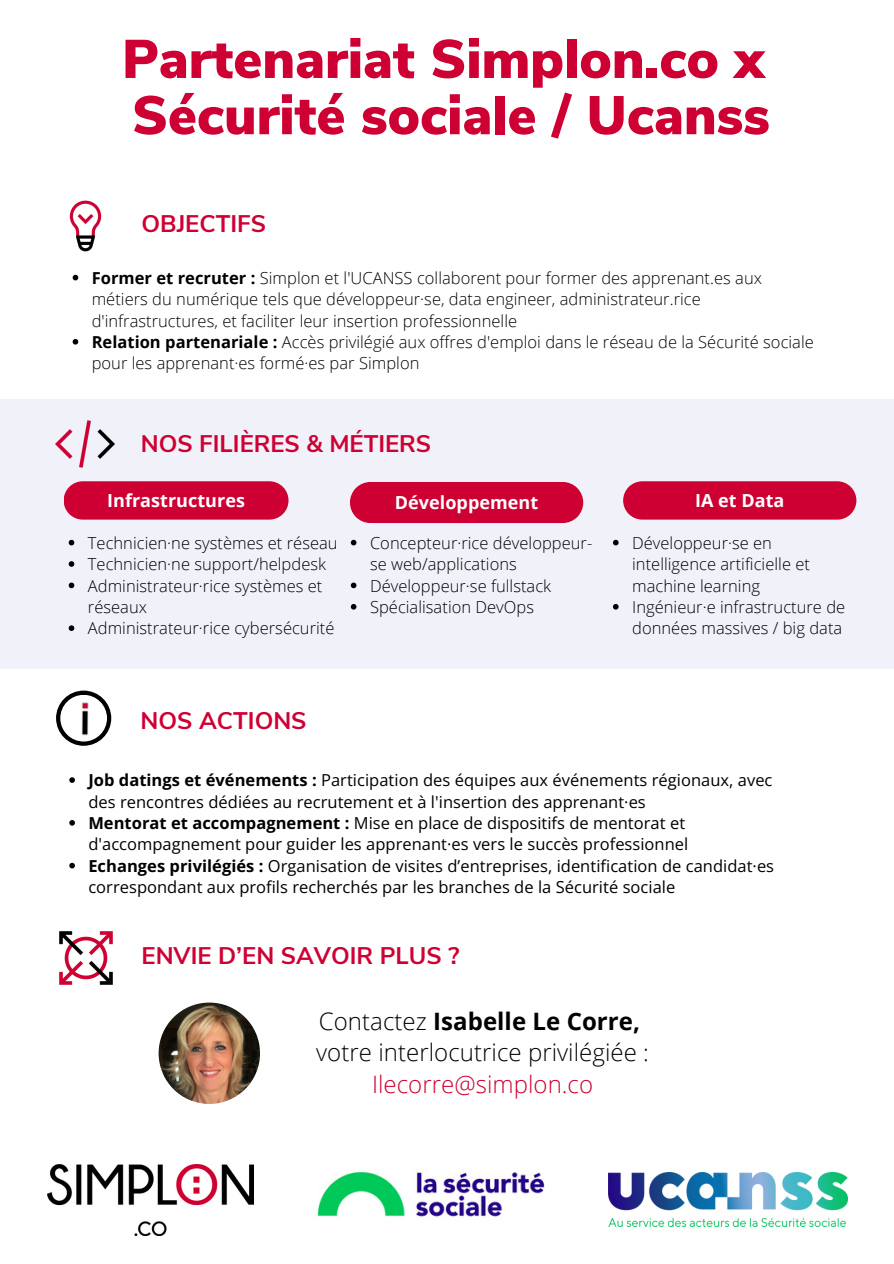
<style>
.page{position:relative;width:894px;height:1264px;background:#fff}
.page>*{position:absolute;margin:0;border:0;box-sizing:border-box;transform-origin:0 0}
.t1{font:900 54.15px/56.2px "Nunito Sans";color:#ce0033}
.t2{font:300 24px/31.5px "Open Sans";color:#000;text-align:center}
.t3{font:700 24px "Nunito Sans";color:#ce0033}
.t4{font:700 18px "Open Sans";color:#fff}
.t5{font:300 16.5px/21.3px "Open Sans";letter-spacing:.005em;color:#000}
.t6{font:16.5px/21.3px "Open Sans";color:#000}
.s1{font-weight:700}
.s2{color:#ce0033}
</style>
<div class="page">
<div style="left:0;top:400px;width:893px;height:269px;background:#f1f2f9"></div>
<img style="left:55px;top:420px;width:60px;height:48px">
<img style="left:69px;top:200px;width:33px;height:52px">
<img style="left:59px;top:931px;width:54px;height:54px">
<svg style="left:56px;top:690px;width:55px;height:55px"></svg>
<div style="left:60px;top:695px;width:47px;height:46px;background:#fff;border-radius:50%"></div>
<img style="left:81px;top:702px;width:8px;height:34px">
<div style="left:64px;top:481px;width:224px;height:38px;background:#ce0033"></div>
<div style="left:350px;top:482px;width:233px;height:41px;background:#ce0033"></div>
<div style="left:623px;top:481px;width:233px;height:38px;background:#ce0033"></div>
<img style="left:158px;top:1002px;width:102px;height:101px;border-radius:50%">
<svg style="left:613px;top:540px;width:5px;height:5px"></svg>
<svg style="left:613px;top:604px;width:5px;height:5px"></svg>
<svg style="left:351px;top:540px;width:5px;height:5px"></svg>
<svg style="left:351px;top:582px;width:5px;height:6px"></svg>
<svg style="left:351px;top:604px;width:5px;height:5px"></svg>
<svg style="left:73px;top:275px;width:5px;height:5px"></svg>
<svg style="left:73px;top:339px;width:5px;height:5px"></svg>
<svg style="left:69px;top:540px;width:5px;height:5px"></svg>
<svg style="left:69px;top:561px;width:5px;height:6px"></svg>
<svg style="left:69px;top:582px;width:5px;height:6px"></svg>
<svg style="left:69px;top:625px;width:5px;height:6px"></svg>
<svg style="left:69px;top:777px;width:6px;height:6px"></svg>
<svg style="left:69px;top:820px;width:6px;height:5px"></svg>
<svg style="left:69px;top:862px;width:6px;height:6px"></svg>
<img style="left:47px;top:1164px;width:206px;height:71px">
<img style="left:608px;top:1172px;width:238px;height:54px">
<img style="left:317px;top:1171px;width:228px;height:46px">
<p class="t1" style="left:122px;top:32px;width:649px">Partenariat Simplon.co x<br>Sécurité sociale / Ucanss</p>
<p class="t3" style="left:141px;top:207px;width:126px">OBJECTIFS</p>
<p class="t5" style="left:92px;top:267px;width:671px"><span class="s1">Former et recruter :</span> Simplon et l'UCANSS collaborent pour former des apprenant.es aux métiers du numérique tels que développeur·se, data engineer, administrateur.rice d'infrastructures, et faciliter leur insertion professionnelle</p>
<p class="t5" style="left:92px;top:331px;width:723px"><span class="s1">Relation partenariale :</span> Accès privilégié aux offres d'emploi dans le réseau de la Sécurité sociale pour les apprenant·es formé·es par Simplon</p>
<h4 class="t3" style="left:141px;top:427px;width:292px">NOS FILIÈRES &amp; MÉTIERS</h4>
<p class="t4" style="left:107px;top:488px;width:139px">Infrastructures</p>
<p class="t4" style="left:395px;top:490px;width:145px">Développement</p>
<h2 class="t4" style="left:694px;top:488px;width:91px">IA et Data</h2>
<p class="t5" style="left:88px;top:531px;width:251px">Technicien·ne systèmes et réseau</p>
<p class="t5" style="left:88px;top:553px;width:240px">Technicien·ne support/helpdesk</p>
<p class="t5" style="left:88px;top:574px;width:236px">Administrateur·rice systèmes et réseaux</p>
<p class="t5" style="left:88px;top:617px;width:248px">Administrateur·rice cybersécurité</p>
<p class="t3" style="left:141px;top:704px;width:167px">NOS ACTIONS</p>
<p class="t5" style="left:370px;top:531px;width:224px">Concepteur·rice développeur&shy;se web/applications</p>
<p class="t5" style="left:370px;top:574px;width:183px">Développeur·se fullstack</p>
<p class="t5" style="left:370px;top:596px;width:165px">Spécialisation DevOps</p>
<p class="t5" style="left:632px;top:531px;width:179px">Développeur·se en intelligence artificielle et machine learning</p>
<p class="t5" style="left:632px;top:596px;width:214px">Ingénieur·e infrastructure de données massives / big data</p>
<h2 class="t6" style="left:88px;top:769px;width:685px"><span class="s1">Job datings et événements :</span> Participation des équipes aux événements régionaux, avec des rencontres dédiées au recrutement et à l'insertion des apprenant·es</h2>
<p class="t6" style="left:88px;top:812px;width:601px"><span class="s1">Mentorat et accompagnement :</span> Mise en place de dispositifs de mentorat et d'accompagnement pour guider les apprenant·es vers le succès professionnel</p>
<h3 class="t6" style="left:88px;top:854px;width:687px"><span class="s1">Echanges privilégiés :</span> Organisation de visites d’entreprises, identification de candidat·es correspondant aux profils recherchés par les branches de la Sécurité sociale</h3>
<h4 class="t3" style="left:141px;top:939px;width:319px">ENVIE D’EN SAVOIR PLUS ?</h4>
<h2 class="t2" style="left:316px;top:1004px;width:334px">Contactez <span class="s1">Isabelle Le Corre, </span>votre interlocutrice privilégiée :<br><span class="s2">Ilecorre@simplon.co</span></h2>
</div>
